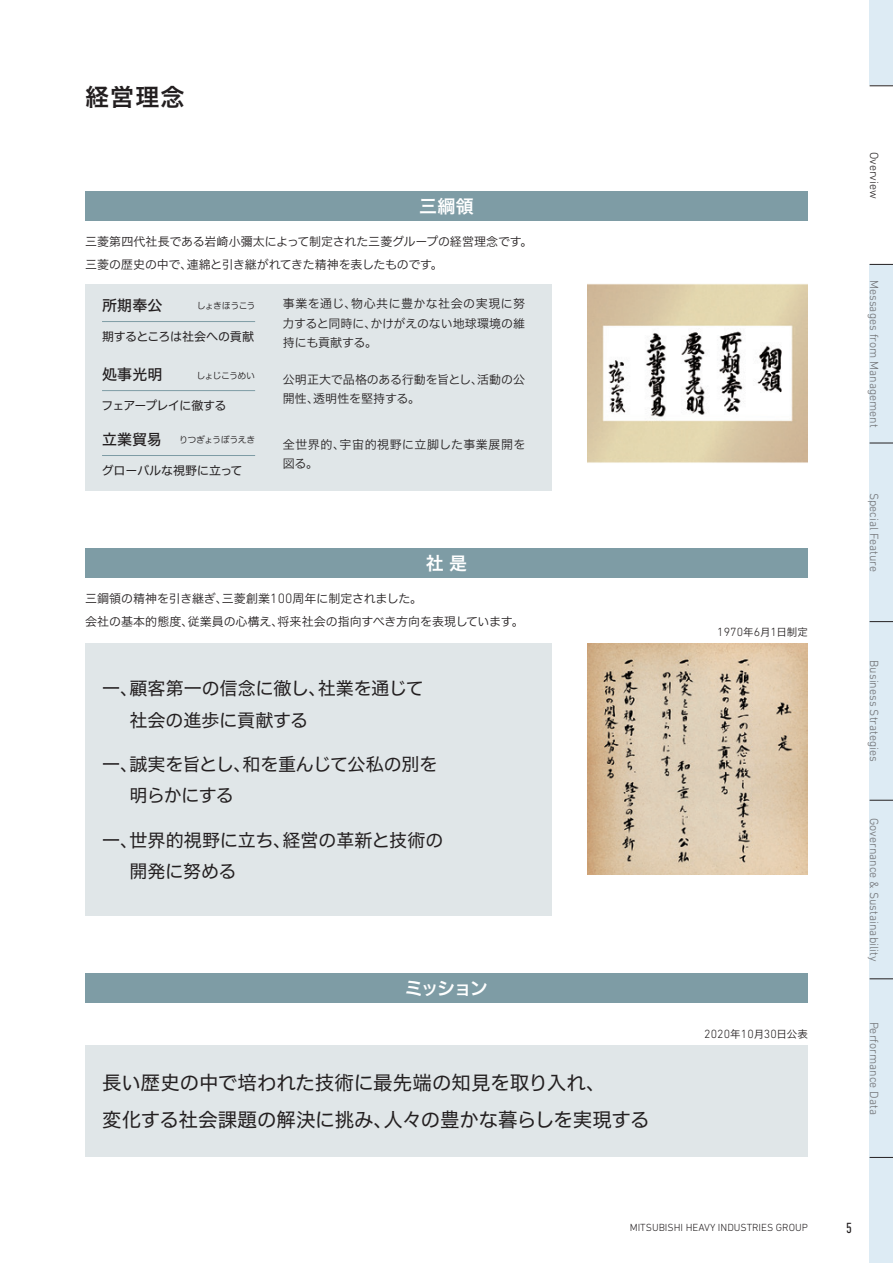
<style>
.page{position:relative;width:893px;height:1263px;background:#fff}
.page>*{position:absolute;margin:0;border:0;box-sizing:border-box;transform-origin:0 0}
.t1{font:24px "Hiragino UD Sans F Std N W6";color:#231f20}
.t2{font:19.5px/37.5px "Hiragino UD Sans F Std N W4";letter-spacing:-.01em;color:#231f20}
.t3{font:18px/31.5px "Hiragino UD Sans F Std N W4";letter-spacing:-.01em;color:#231f20}
.t4{font:18px "Hiragino UD Sans F Std N W6";letter-spacing:-.08em;color:#fff}
.t5{font:15px "Hiragino UD Sans F Std N W5";letter-spacing:.01em;color:#231f20}
.t6{font:condensed 15px "DIN Next LT Pro";color:#231f20}
.t7{font:300 12.15px "DIN Next LT Pro";letter-spacing:.01em;color:#231f20}
.t8{font:12px/19.5px "Hiragino UD Sans F Std N W3";letter-spacing:-.005em;color:#231f20}
.t9{font:300 12px "DIN Next LT Pro";color:#6c6d70}
.t10{font:12px "Hiragino UD Sans F Std N W4";letter-spacing:-.02em;color:#231f20}
.t11{font:12px/19.5px "Hiragino UD Sans F Std N W3";letter-spacing:.045em;color:#231f20}
.t12{font:12px "Hiragino UD Sans F Std N W4";letter-spacing:-.05em;color:#231f20}
.t13{font:300 12px "DIN Next LT Pro";color:#231f20}
.t14{font:300 10.5px "DIN Next LT Pro";color:#231f20}
.t15{font:9px "Hiragino UD Sans F Std N W3";letter-spacing:-.065em;color:#231f20}
.s1{font-family:"DIN Next LT Pro";font-weight:300;font-size:13.8px}
.s2{font-family:"Hiragino UD Sans F Std N W3";font-weight:400;font-size:10.5px}
</style>
<div class="page">
<div style="left:85px;top:284px;width:466px;height:207px;background:#e0e6e8"></div>
<div style="left:85px;top:191px;width:723px;height:30px;background:#7e9ca5"></div>
<img style="left:588px;top:284px;width:220px;height:179px">
<div style="left:85px;top:1045px;width:723px;height:112px;background:#e0e6e8"></div>
<div style="left:85px;top:973px;width:723px;height:30px;background:#7e9ca5"></div>
<hr style="left:102px;top:321px;width:153px;height:1px;background:#7e9ca5">
<div style="left:85px;top:644px;width:466px;height:272px;background:#e0e6e8"></div>
<div style="left:85px;top:548px;width:723px;height:30px;background:#7e9ca5"></div>
<img style="left:588px;top:644px;width:220px;height:230px">
<hr style="left:102px;top:390px;width:153px;height:1px;background:#7e9ca5">
<hr style="left:102px;top:455px;width:153px;height:1px;background:#7e9ca5">
<div style="left:870px;top:0;width:23px;height:1263px;background:#ddebf4"></div>
<div style="left:870px;top:86px;width:23px;height:178px;background:#fff"></div>
<svg style="left:870px;top:86px;width:23px;height:1px"></svg>
<svg style="left:870px;top:1157px;width:23px;height:1px"></svg>
<svg style="left:870px;top:800px;width:23px;height:1px"></svg>
<svg style="left:870px;top:621px;width:23px;height:1px"></svg>
<svg style="left:870px;top:978px;width:23px;height:1px"></svg>
<svg style="left:870px;top:443px;width:23px;height:1px"></svg>
<svg style="left:870px;top:264px;width:23px;height:1px"></svg>
<h1 class="t1" style="left:85px;top:79px;width:101px">経営理念</h1>
<h3 class="t4" style="left:419px;top:193px;width:56px">三綱領</h3>
<p class="t8" style="left:85px;top:230px;width:449px;line-height:22.5px">三菱第四代社長である岩崎小彌太によって制定された三菱グループの経営理念です。三菱の歴史の中で、連綿と引き継がれてきた精神を表したものです。</p>
<p class="t5" style="left:102px;top:294px;width:62px">所期奉公</p>
<p class="t10" style="left:102px;top:327px;width:154px">期するところは社会への貢献</p>
<p class="t15" style="left:197px;top:299px;width:60px">しょきほうこう</p>
<p class="t5" style="left:102px;top:363px;width:62px">処事光明</p>
<p class="t12" style="left:102px;top:396px;width:127px">フェアープレイに徹する</p>
<p class="t15" style="left:196px;top:369px;width:60px">しょじこうめい</p>
<p class="t5" style="left:102px;top:428px;width:61px">立業貿易</p>
<p class="t10" style="left:102px;top:461px;width:142px">グローバルな視野に立って</p>
<p class="t15" style="left:179px;top:433px;width:78px">りつぎょうぼうえき</p>
<p class="t8" style="left:283px;top:293px;width:244px;text-align:justify">事業を通じ、物心共に豊かな社会の実現に努力すると同時に、かけがえのない地球環境の維持にも貢献する。</p>
<p class="t8" style="left:283px;top:369px;width:244px">公明正大で品格のある行動を旨とし、活動の公開性、透明性を堅持する。</p>
<p class="t11" style="left:283px;top:434px;width:244px">全世界的、宇宙的視野に立脚した事業展開を図る。</p>
<h3 class="t4" style="left:426px;top:550px;width:43px">社是</h3>
<p class="t8" style="left:85px;top:587px;width:440px;line-height:22.5px">三鋼領の精神を引き継ぎ、三菱創業<span class="s1">100</span>周年に制定されました。<br>会社の基本的態度、従業員の心構え、将来社会の指向すべき方向を表現しています。</p>
<h3 class="t3" style="left:129px;top:672px;width:296px;text-indent:-27px">一、顧客第一の信念に徹し、社業を通じて社会の進歩に貢献する</h3>
<h3 class="t3" style="left:129px;top:747px;width:309px;text-indent:-27px">一、誠実を旨とし、和を重んじて公私の別を明らかにする</h3>
<h3 class="t3" style="left:129px;top:823px;width:315px;text-indent:-27px">一、世界的視野に立ち、経営の革新と技術の開発に努める</h3>
<h3 class="t4" style="left:405px;top:974px;width:85px">ミッション</h3>
<h2 class="t2" style="left:102px;top:1062px;width:549px">長い歴史の中で培われた技術に最先端の知見を取り入れ、<br>変化する社会課題の解決に挑み、人々の豊かな暮らしを実現する</h2>
<p class="t7" style="left:717px;top:625px;width:92px">1970<span class="s2">年</span>6<span class="s2">月</span>1<span class="s2">日制定</span></p>
<p class="t7" style="left:704px;top:1027px;width:105px">2020<span class="s2">年</span>10<span class="s2">月</span>30<span class="s2">日公表</span></p>
<p class="t13" style="left:881px;top:152px;width:49px;rotate:90deg">Overview</p>
<p class="t9" style="left:881px;top:280px;width:149px;rotate:90deg">Messages from Management</p>
<p class="t9" style="left:881px;top:493px;width:81px;rotate:90deg">Special Feature</p>
<p class="t9" style="left:881px;top:660px;width:103px;rotate:90deg">Business Strategies</p>
<p class="t9" style="left:881px;top:818px;width:145px;rotate:90deg">Governance &amp; Sustainability</p>
<p class="t9" style="left:881px;top:1021px;width:95px;rotate:90deg">Performance Data</p>
<p class="t14" style="left:630px;top:1222px;width:180px">MITSUBISHI HEAVY INDUSTRIES GROUP</p>
<p class="t6" style="left:846px;top:1219px;width:7px">5</p>
</div>
